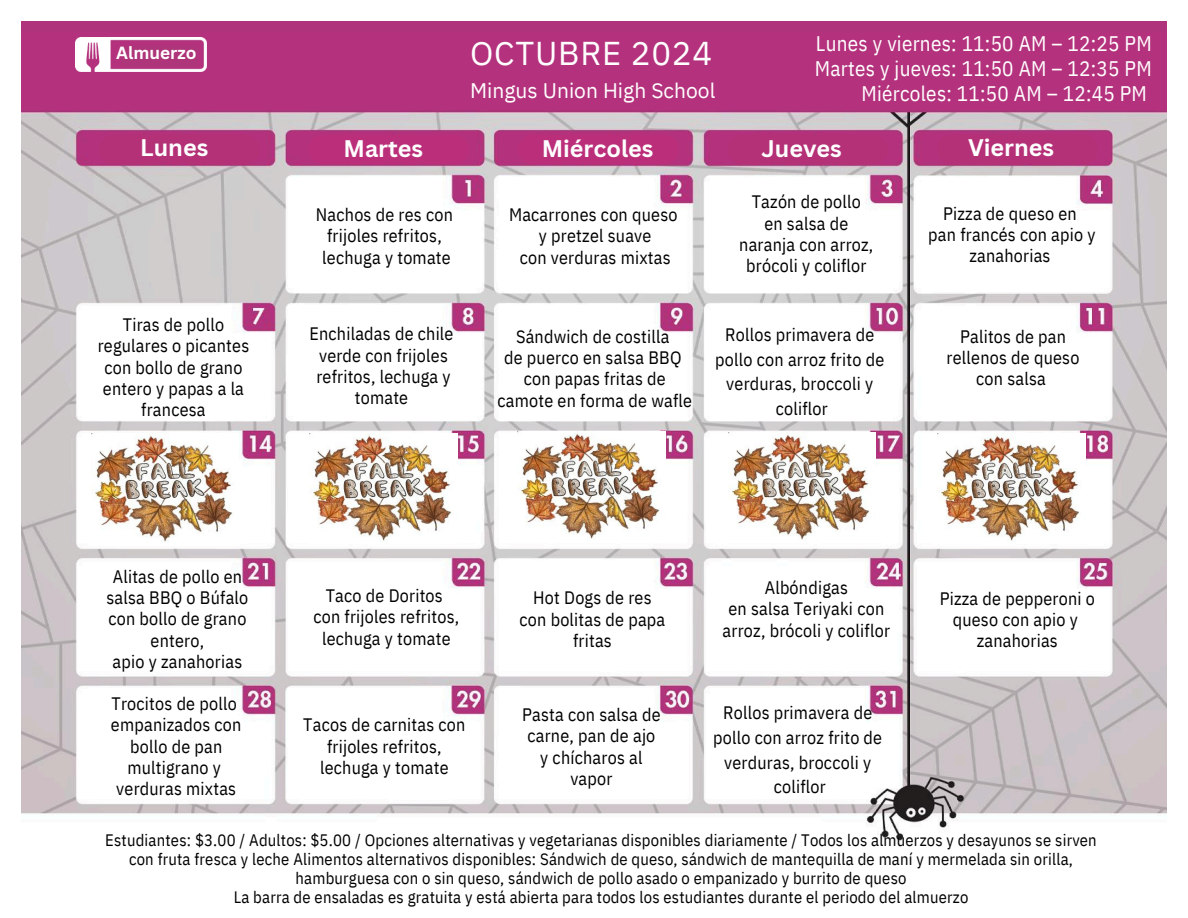
<style>
.page{position:relative;width:1188px;height:918px;background:#fff}
.page>*{position:absolute;margin:0;border:0;box-sizing:border-box;transform-origin:0 0}
.t1{font:33px "IBM Plex Sans";letter-spacing:.025em;color:#fff}
.t2{font:700 23.4px "Canva Sans";color:#fff}
.t3{font:21px/24.8px "IBM Plex Sans Cond";letter-spacing:.015em;color:#fff;text-align:right}
.t4{font:21px "IBM Plex Sans";color:#fff}
.t5{font:18px/21.3px "IBM Plex Sans Cond";letter-spacing:.01em;color:#000;text-align:center}
.t6{font:700 17.25px "Canva Sans";color:#fff}
.t7{font:16.5px/19.2px "IBM Plex Sans Cond";letter-spacing:.01em;color:#000;text-align:center}
</style>
<div class="page">
<img style="left:22px;top:22px;width:1144px;height:809px">
<div style="left:346px;top:37px;width:386px;height:67px;background:#b4327d"></div>
<img style="left:67px;top:176px;width:1051px;height:397px">
<img style="left:91px;top:434px;width:147px;height:110px">
<img style="left:284px;top:432px;width:200px;height:117px">
<img style="left:492px;top:430px;width:200px;height:117px">
<img style="left:703px;top:431px;width:200px;height:117px">
<img style="left:912px;top:432px;width:200px;height:117px">
<img style="left:310px;top:433px;width:147px;height:111px">
<img style="left:518px;top:431px;width:147px;height:110px">
<img style="left:728px;top:432px;width:148px;height:110px">
<img style="left:938px;top:433px;width:147px;height:111px">
<img style="left:277px;top:170px;width:633px;height:132px">
<div style="left:732px;top:32px;width:426px;height:81px;background:#b4327d"></div>
<img style="left:68px;top:550px;width:1051px;height:261px">
<img style="left:75px;top:37px;width:132px;height:35px">
<div style="left:122px;top:46px;width:75px;height:21px;background:#af357a"></div>
<div style="left:99px;top:135px;width:161px;height:29px;background:#b43177"></div>
<div style="left:308px;top:135px;width:161px;height:29px;background:#bb2f7a"></div>
<div style="left:518px;top:135px;width:161px;height:29px;background:#bb2f7a"></div>
<div style="left:727px;top:135px;width:161px;height:29px;background:#b43177"></div>
<div style="left:937px;top:135px;width:161px;height:29px;background:#b43177"></div>
<p class="t6" style="left:116px;top:41px;width:82px">Almuerzo</p>
<p class="t3" style="left:815px;top:31px;width:338px">Lunes y viernes: 11:50 AM – 12:25 PM<br>Martes y jueves: 11:50 AM – 12:35 PM<br>Miércoles: 11:50 AM – 12:45 PM</p>
<p class="t2" style="left:140px;top:131px;width:70px">Lunes</p>
<p class="t2" style="left:343px;top:132px;width:81px">Martes</p>
<p class="t2" style="left:542px;top:132px;width:113px">Miércoles</p>
<p class="t2" style="left:761px;top:132px;width:82px">Jueves</p>
<p class="t2" style="left:968px;top:131px;width:88px">Viernes</p>
<p class="t1" style="left:470px;top:32px;width:244px">OCTUBRE 2024</p>
<p class="t4" style="left:470px;top:77px;width:247px">Mingus Union High School</p>
<p class="t5" style="left:98px;top:313px;width:153px">Tiras de pollo regulares o picantes con bollo de grano entero y papas a la francesa</p>
<p class="t5" style="left:316px;top:203px;width:139px">Nachos de res con</p>
<p class="t5" style="left:327px;top:225px;width:116px">frijoles refritos,</p>
<p class="t5" style="left:322px;top:246px;width:130px">lechuga y tomate</p>
<p class="t5" style="left:309px;top:323px;width:146px">Enchiladas de chile</p>
<p class="t5" style="left:316px;top:344px;width:136px">verde con frijoles refritos, lechuga y tomate</p>
<p class="t5" style="left:509px;top:204px;width:170px">Macarrones con queso</p>
<p class="t5" style="left:539px;top:224px;width:114px">y pretzel suave</p>
<p class="t5" style="left:520px;top:247px;width:152px">con verduras mixtas</p>
<p class="t5" style="left:516px;top:325px;width:155px">Sándwich de costilla</p>
<p class="t5" style="left:504px;top:347px;width:179px">de puerco en salsa BBQ</p>
<p class="t5" style="left:498px;top:368px;width:196px">con papas fritas de camote en forma de wafle</p>
<p class="t5" style="left:752px;top:191px;width:111px">Tazón de pollo</p>
<p class="t5" style="left:739px;top:212px;width:136px">en salsa de naranja con arroz, brócoli y coliflor</p>
<p class="t5" style="left:725px;top:323px;width:151px">Rollos primavera de</p>
<p class="t5" style="left:715px;top:348px;width:170px">pollo con arroz frito de</p>
<p class="t5" style="left:726px;top:373px;width:148px">verduras, broccoli y</p>
<p class="t5" style="left:776px;top:398px;width:54px">coliflor</p>
<p class="t5" style="left:943px;top:202px;width:135px">Pizza de queso en</p>
<p class="t5" style="left:928px;top:224px;width:169px">pan francés con apio y zanahorias</p>
<p class="t5" style="left:947px;top:325px;width:134px">Palitos de pan rellenos de queso con salsa</p>
<p class="t5" style="left:106px;top:565px;width:143px">Alitas de pollo en salsa BBQ o Búfalo con bollo de grano entero,</p>
<p class="t5" style="left:113px;top:651px;width:131px">apio y zanahorias</p>
<p class="t5" style="left:112px;top:692px;width:127px">Trocitos de pollo</p>
<p class="t5" style="left:111px;top:714px;width:132px">empanizados con bollo de pan multigrano y</p>
<p class="t5" style="left:116px;top:778px;width:121px">verduras mixtas</p>
<p class="t5" style="left:326px;top:584px;width:119px">Taco de Doritos</p>
<p class="t5" style="left:313px;top:606px;width:147px">con frijoles refritos,</p>
<p class="t5" style="left:322px;top:627px;width:130px">lechuga y tomate</p>
<p class="t5" style="left:303px;top:714px;width:164px">Tacos de carnitas con frijoles refritos, lechuga y tomate</p>
<p class="t5" style="left:533px;top:587px;width:120px">Hot Dogs de res</p>
<p class="t5" style="left:520px;top:608px;width:147px">con bolitas de papa fritas</p>
<p class="t5" style="left:765px;top:577px;width:85px">Albóndigas</p>
<p class="t5" style="left:723px;top:598px;width:169px">en salsa Teriyaki con arroz, brócoli y coliflor</p>
<p class="t5" style="left:522px;top:703px;width:140px">Pasta con salsa de carne, pan de ajo y chícharos al vapor</p>
<p class="t5" style="left:723px;top:702px;width:151px">Rollos primavera de</p>
<p class="t5" style="left:713px;top:727px;width:170px">pollo con arroz frito de</p>
<p class="t5" style="left:724px;top:751px;width:148px">verduras, broccoli y</p>
<p class="t5" style="left:774px;top:776px;width:54px">coliflor</p>
<p class="t5" style="left:940px;top:587px;width:157px">Pizza de pepperoni o queso con apio y</p>
<p class="t5" style="left:977px;top:630px;width:83px">zanahorias</p>
<p class="t7" style="left:105px;top:830px;width:993px">Estudiantes: $3.00 / Adultos: $5.00 / Opciones alternativas y vegetarianas disponibles diariamente / Todos los almuerzos y desayunos se sirven con fruta fresca y leche Alimentos alternativos disponibles: Sándwich de queso, sándwich de mantequilla de maní y mermelada sin orilla, hamburguesa con o sin queso, sándwich de pollo asado o empanizado y burrito de queso</p>
<p class="t7" style="left:234px;top:887px;width:736px">La barra de ensaladas es gratuita y está abierta para todos los estudiantes durante el periodo del almuerzo</p>
</div>
